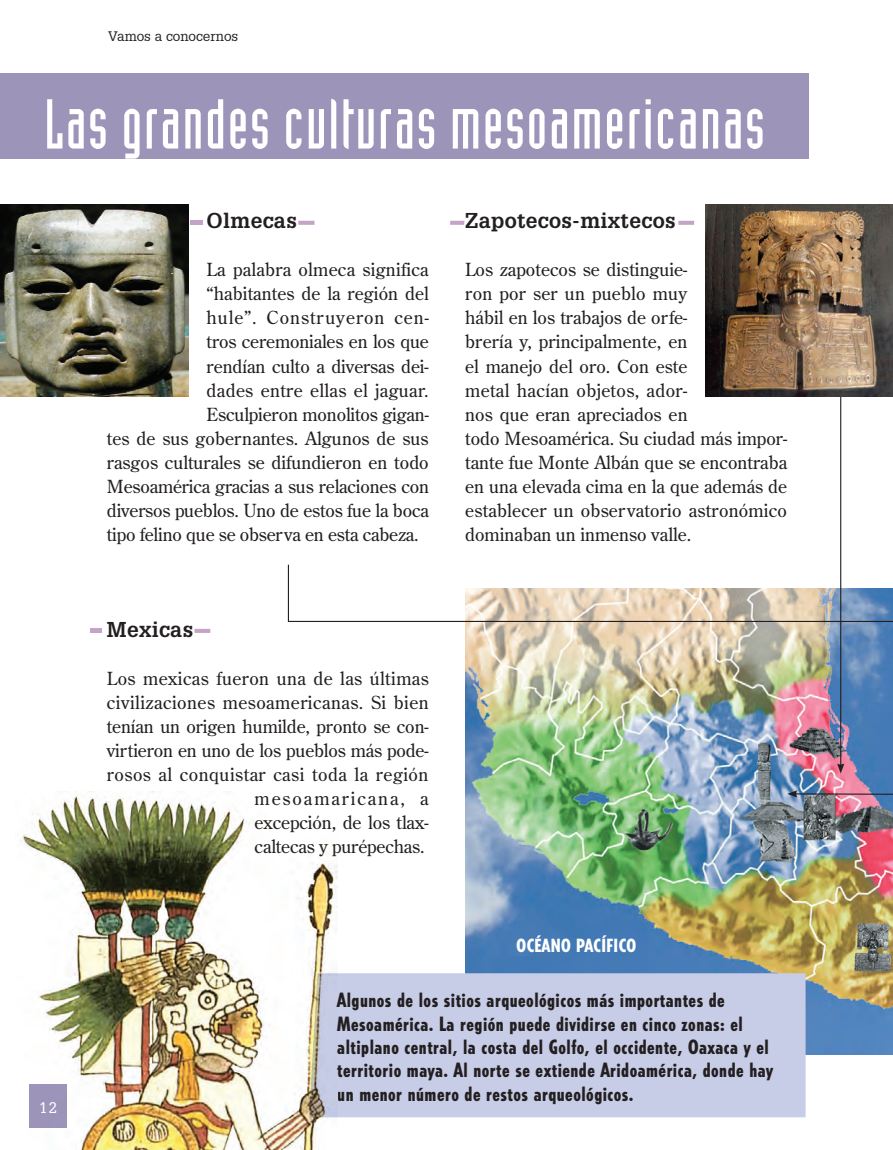
<style>
.page{position:relative;width:893px;height:1150px;background:#fff}
.page>*{position:absolute;margin:0;border:0;box-sizing:border-box;transform-origin:0 0}
.t1{font:69px "Industria Solid";letter-spacing:.03em;color:#fff}
.t2{font:700 21px "Glypha";letter-spacing:.015em;color:#231f20}
.t3{font:800 condensed 19.5px/23.4px "Tempo Std";letter-spacing:.025em;color:#231f20}
.t4{font:18px/24px "Century Old Style Std";color:#231f20}
.t5{font:18px/24px "Century Old Style Std";letter-spacing:.02em;color:#231f20;text-align:right}
.t6{font:18px "Century Old Style Std";letter-spacing:.05em;color:#231f20}
.t7{font:800 condensed 18px "Tempo Std";letter-spacing:.025em;color:#fff}
.t8{font:15px "Glypha";color:#fff}
.t9{font:13.5px "Glypha";color:#231f20}
</style>
<div class="page">
<img style="left:465px;top:856px;width:428px;height:198px">
<hr style="left:90px;top:628px;width:11px;height:4px;background:#c4a3c7">
<svg style="left:195px;top:628px;width:15px;height:4px"></svg>
<svg style="left:450px;top:221px;width:14px;height:4px"></svg>
<svg style="left:678px;top:221px;width:16px;height:4px"></svg>
<hr style="left:190px;top:221px;width:13px;height:4px;background:#c4a3c7">
<svg style="left:298px;top:221px;width:16px;height:4px"></svg>
<div style="left:0;top:73px;width:808px;height:85px;background:#9d94b9"></div>
<div style="left:337px;top:973px;width:468px;height:143px;background:#c7cde7"></div>
<img style="left:287px;top:564px;width:606px;height:292px">
<svg style="left:794px;top:396px;width:99px;height:399px"></svg>
<svg style="left:787px;top:790px;width:10px;height:7px"></svg>
<img style="left:807px;top:396px;width:37px;height:377px">
<img style="left:20px;top:791px;width:317px;height:358px">
<img style="left:0;top:204px;width:189px;height:193px">
<img style="left:705px;top:204px;width:188px;height:192px">
<p class="t9" style="left:108px;top:28px;width:132px">Vamos a conocernos</p>
<h1 class="t1" style="left:45px;top:86px;width:721px">Las grandes culturas mesoamericanas</h1>
<p class="t8" style="left:39px;top:1098px;width:20px">12</p>
<p class="t2" style="left:207px;top:208px;width:92px">Olmecas</p>
<p class="t4" style="left:207px;top:257px;width:224px">La palabra olmeca significa</p>
<p class="t4" style="left:207px;top:281px;width:224px">“habitantes de la región del</p>
<p class="t6" style="left:207px;top:306px;width:224px">hule”. Construyeron cen-</p>
<p class="t4" style="left:207px;top:329px;width:224px">tros ceremoniales en los que</p>
<p class="t4" style="left:207px;top:353px;width:224px">rendían culto a diversas dei-</p>
<p class="t4" style="left:207px;top:377px;width:224px">dades entre ellas el jaguar.</p>
<p class="t4" style="left:207px;top:401px;width:224px">Esculpieron monolitos gigan-</p>
<p class="t4" style="left:107px;top:425px;width:323px">tes de sus gobernantes. Algunos de sus</p>
<p class="t4" style="left:107px;top:449px;width:323px">rasgos culturales se difundieron en todo</p>
<p class="t4" style="left:107px;top:473px;width:324px">Mesoamérica gracias a sus relaciones con</p>
<p class="t4" style="left:107px;top:497px;width:324px">diversos pueblos. Uno de estos fue la boca</p>
<p class="t4" style="left:107px;top:521px;width:313px">tipo felino que se observa en esta cabeza.</p>
<p class="t2" style="left:107px;top:616px;width:88px">Mexicas</p>
<p class="t5" style="left:107px;top:665px;width:323px">Los mexicas fueron una de las últimas civilizaciones mesoamericanas. Si bien tenían un origen humilde, pronto se con&shy;virtieron en uno de los pueblos más pode&shy;rosos al conquistar casi toda la región mesoamaricana, a<br>excepción, de los tlax-<br>caltecas y purépechas.</p>
<p class="t2" style="left:465px;top:208px;width:212px">Zapotecos-mixtecos</p>
<p class="t4" style="left:465px;top:257px;width:324px">Los zapotecos se distinguie-<br>ron por ser un pueblo muy<br>hábil en los trabajos de orfe-<br>brería y, principalmente, en<br>el manejo del oro. Con este<br>metal hacían objetos, ador-<br>nos que eran apreciados en<br>todo Mesoamérica. Su ciudad más impor&shy;tante fue Monte Albán que se encontraba en una elevada cima en la que además de establecer un observatorio astronómico dominaban un inmenso valle.</p>
<p class="t7" style="left:516px;top:933px;width:121px">OCÉANO PACÍFICO</p>
<p class="t3" style="left:337px;top:987px;width:437px">Algunos de los sitios arqueológicos más importantes de Mesoamérica. La región puede dividirse en cinco zonas: el altiplano central, la costa del Golfo, el occidente, Oaxaca y el territorio maya. Al norte se extiende Aridoamérica, donde hay un menor número de restos arqueológicos.</p>
</div>
